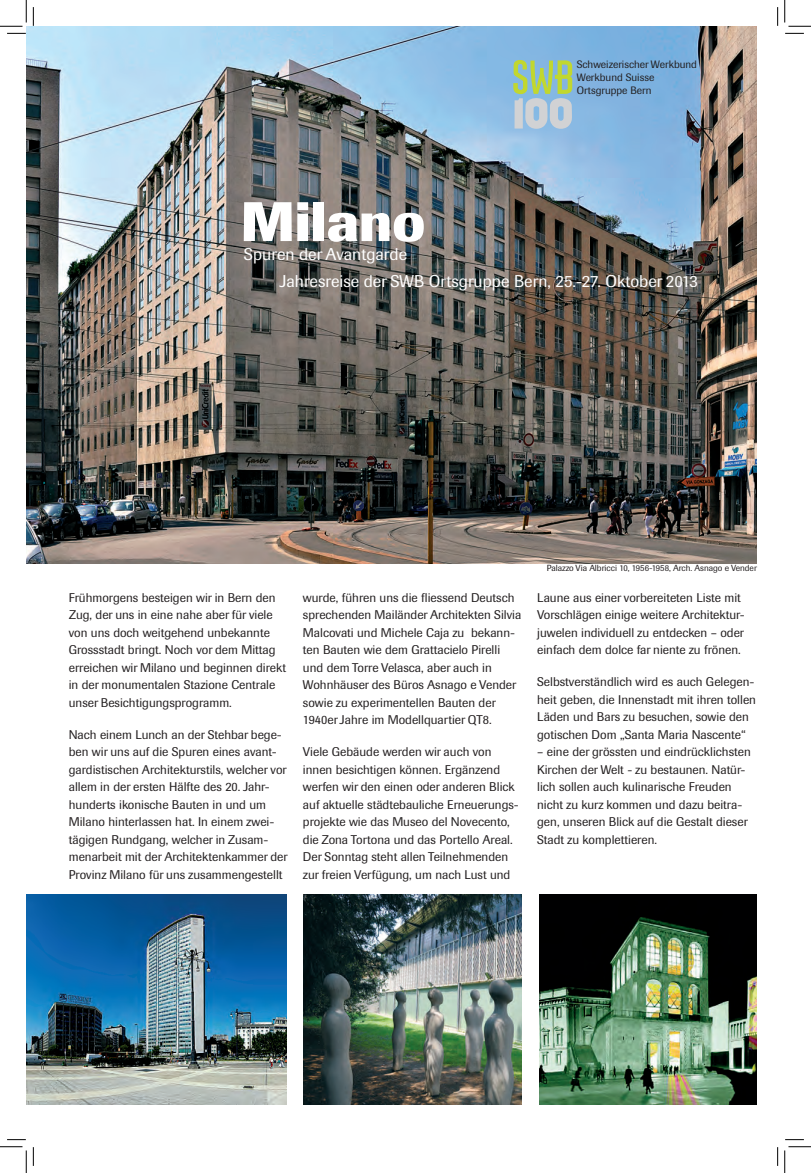
<style>
.page{position:relative;width:811px;height:1173px;background:#fff}
.page>*{position:absolute;margin:0;border:0;box-sizing:border-box;transform-origin:0 0}
.Titel{font:700 55px "Imago BQ";color:#fff}
.Untertitel{font:16.88px "Imago BQ";color:#fff}
.Text_Blocksatz{font:12.5px/17.5px "Imago BQ";color:#231f20}
.Programm{font:10.62px/12.8px "Imago BQ";color:#231f20}
.text_klein{font:8.75px "Imago BQ";color:#231f20}
</style>
<div class="page">
<img style="left:26px;top:26px;width:730px;height:537px">
<img style="left:26px;top:894px;width:260px;height:209px">
<img style="left:539px;top:894px;width:217px;height:209px">
<img style="left:304px;top:894px;width:217px;height:209px">
<svg style="left:513px;top:60px;width:59px;height:69px;background:#abc7b0"></svg>
<svg style="left:7px;top:33px;width:19px;height:1px"></svg>
<svg style="left:785px;top:33px;width:19px;height:1px"></svg>
<svg style="left:7px;top:1139px;width:19px;height:1px"></svg>
<svg style="left:785px;top:1139px;width:19px;height:1px"></svg>
<svg style="left:33px;top:7px;width:1px;height:19px"></svg>
<svg style="left:33px;top:1147px;width:1px;height:18px"></svg>
<svg style="left:777px;top:7px;width:1px;height:19px"></svg>
<svg style="left:777px;top:1147px;width:1px;height:18px"></svg>
<svg style="left:0;top:0;width:27px;height:27px"></svg>
<svg style="left:0;top:1146px;width:27px;height:26px"></svg>
<svg style="left:784px;top:0;width:27px;height:27px"></svg>
<svg style="left:784px;top:1146px;width:27px;height:26px"></svg>
<p class="Programm" style="left:577px;top:58px;width:122px">Schweizerischer Werkbund<br>Werkbund Suisse<br>Ortsgruppe Bern</p>
<p class="Titel" style="left:241px;top:188px;width:186px">Milano</p>
<p class="Untertitel" style="left:244px;top:244px;width:165px">Spuren der Avantgarde</p>
<p class="Untertitel" style="left:279px;top:272px;width:420px">Jahresreise der SWB Ortsgruppe Bern, 25.-27. Oktober 2013</p>
<p class="Text_Blocksatz" style="left:69px;top:588px;width:219px">Frühmorgens besteigen wir in Bern den Zug, der uns in eine nahe aber für viele von uns doch weitgehend unbekannte Grossstadt bringt. Noch vor dem Mittag erreichen wir Milano und beginnen direkt in der monumentalen Stazione Centrale unser Besichtigungsprogramm.</p>
<p class="Text_Blocksatz" style="left:69px;top:725px;width:220px">Nach einem Lunch an der Stehbar bege&shy;ben wir uns auf die Spuren eines avant&shy;gardistischen Architekturstils, welcher vor allem in der ersten Hälfte des 20. Jahr&shy;hunderts ikonische Bauten in und um Milano hinterlassen hat. In einem zwei&shy;tägigen Rundgang, welcher in Zusam&shy;menarbeit mit der Architektenkammer der Provinz Milano für uns zusammengestellt</p>
<p class="Text_Blocksatz" style="left:303px;top:588px;width:220px">wurde, führen uns die fliessend Deutsch sprechenden Mailänder Architekten Silvia Malcovati und Michele Caja zu bekann&shy;ten Bauten wie dem Grattacielo Pirelli und dem Torre Velasca, aber auch in Wohnhäuser des Büros Asnago e Vender sowie zu experimentellen Bauten der 1940er Jahre im Modellquartier QT8.</p>
<p class="Text_Blocksatz" style="left:303px;top:743px;width:217px">Viele Gebäude werden wir auch von innen besichtigen können. Ergänzend werfen wir den einen oder anderen Blick auf aktuelle städtebauliche Erneuerungs&shy;projekte wie das Museo del Novecento, die Zona Tortona und das Portello Areal.<br>Der Sonntag steht allen Teilnehmenden zur freien Verfügung, um nach Lust und</p>
<p class="text_klein" style="left:547px;top:563px;width:212px">Palazzo Via Albricci 10, 1956-1958, Arch. Asnago e Vender</p>
<p class="Text_Blocksatz" style="left:537px;top:588px;width:209px">Laune aus einer vorbereiteten Liste mit Vorschlägen einige weitere Architektur&shy;juwelen individuell zu entdecken – oder einfach dem dolce far niente zu frönen.</p>
<p class="Text_Blocksatz" style="left:537px;top:673px;width:220px">Selbstverständlich wird es auch Gelegen&shy;heit geben, die Innenstadt mit ihren tollen Läden und Bars zu besuchen, sowie den gotischen Dom „Santa Maria Nascente“</p>
<p class="Text_Blocksatz" style="left:537px;top:743px;width:215px">– eine der grössten und eindrücklichsten Kirchen der Welt - zu bestaunen. Natür&shy;lich sollen auch kulinarische Freuden nicht zu kurz kommen und dazu beitra&shy;gen, unseren Blick auf die Gestalt dieser Stadt zu komplettieren.</p>
</div>
